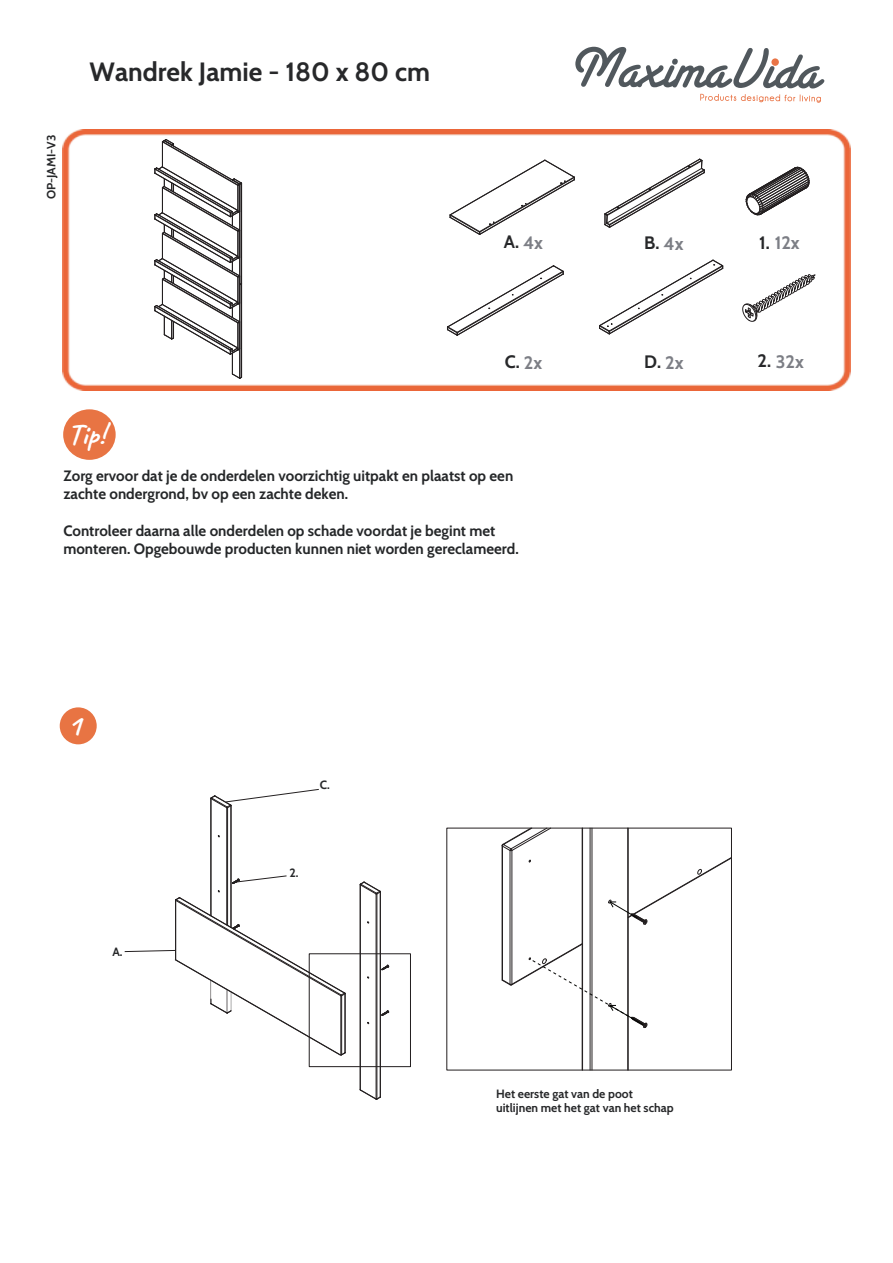
<style>
.page{position:relative;width:893px;height:1263px;background:#fff}
.page>*{position:absolute;margin:0;border:0;box-sizing:border-box;transform-origin:0 0}
.t1{font:30px "Caveat";color:#fff}
.t2{font:700 30px "Caveat";color:#fff}
.t3{font:700 26.4px "Cabin";color:#27282a}
.t4{font:700 18px "Cabin";color:#7c7e85}
.t5{font:700 15px/18px "Cabin";color:#252729}
.t6{font:700 12px/14.4px "Cabin";color:#27282a}
.t7{font:700 12px "Cabin";color:#27282a}
.s1{color:#27282a}
.s2{font-style:inherit}
</style>
<div class="page">
<svg style="left:575px;top:47px;width:249px;height:41px"></svg>
<svg style="left:700px;top:94px;width:121px;height:9px"></svg>
<div style="left:771px;top:58px;width:8px;height:8px;background:#e97446;border-radius:50%"></div>
<div style="left:63px;top:409px;width:53px;height:51px;background:#e87443;border-radius:50%"></div>
<div style="left:60px;top:707px;width:37px;height:37px;background:#e87443;border-radius:50%"></div>
<hr style="left:226px;top:808px;width:1px;height:117px;background:#231f20">
<hr style="left:227px;top:808px;width:1px;height:117px;background:#231f20">
<hr style="left:231px;top:805px;width:1px;height:122px;background:#231f20">
<hr style="left:211px;top:798px;width:1px;height:118px;background:#231f20">
<hr style="left:376px;top:894px;width:1px;height:205px;background:#231f20">
<hr style="left:377px;top:894px;width:1px;height:205px;background:#231f20">
<hr style="left:380px;top:892px;width:1px;height:205px;background:#231f20">
<svg style="left:360px;top:881px;width:21px;height:13px"></svg>
<hr style="left:360px;top:884px;width:1px;height:205px;background:#231f20">
<svg style="left:360px;top:1089px;width:21px;height:11px"></svg>
<svg style="left:381px;top:1010px;width:8px;height:6px"></svg>
<svg style="left:381px;top:965px;width:8px;height:5px"></svg>
<hr style="left:627px;top:828px;width:1px;height:242px;background:#231f20">
<hr style="left:590px;top:828px;width:1px;height:242px;background:#231f20">
<hr style="left:592px;top:828px;width:1px;height:242px;background:#231f20">
<hr style="left:628px;top:828px;width:1px;height:242px;background:#231f20">
<hr style="left:582px;top:828px;width:1px;height:242px;background:#231f20">
<div style="left:309px;top:953px;width:102px;height:114px;border:1px solid #231f20"></div>
<svg style="left:232px;top:875px;width:55px;height:9px"></svg>
<svg style="left:210px;top:789px;width:109px;height:19px"></svg>
<svg style="left:501px;top:827px;width:231px;height:201px"></svg>
<svg style="left:124px;top:890px;width:222px;height:166px"></svg>
<img style="left:63px;top:130px;width:787px;height:261px">
<p class="t6" style="left:43px;top:199px;width:66px;rotate:-90deg">OP-JAMI-V3</p>
<h2 class="t3" style="left:90px;top:50px;width:342px">Wandrek Jamie - 180 x 80 cm</h2>
<p class="t4" style="left:504px;top:229px;width:41px"><span class="s1">A</span><span class="s1">.</span> 4x</p>
<p class="t4" style="left:644px;top:229px;width:41px"><span class="s1">B</span><span class="s1">.</span> 4x</p>
<p class="t4" style="left:759px;top:229px;width:42px"><span class="s1">1.</span> 12x</p>
<p class="t4" style="left:505px;top:349px;width:39px"><span class="s1">C</span><span class="s1">.</span> 2x</p>
<p class="t4" style="left:644px;top:348px;width:41px"><span class="s1">D</span><span class="s1">.</span> 2x</p>
<p class="t4" style="left:758px;top:347px;width:48px"><span class="s1">2.</span> 32x</p>
<h1 class="t1" style="left:68px;top:415px;width:39px">Tip!</h1>
<p class="t5" style="left:64px;top:468px;width:451px">Zorg ervoor dat je de onderdelen voorzichtig uitpakt en plaatst op een zachte ondergrond, bv op een zachte deken.</p>
<p class="t5" style="left:63px;top:523px;width:457px">Controleer <span class="s2">daarna</span> alle onderdelen op schade voordat je begint met monteren. Opgebouwde producten kunnen niet worden gereclameerd.</p>
<h1 class="t2" style="left:68px;top:707px;width:15px">1</h1>
<p class="t7" style="left:112px;top:943px;width:12px">A<span class="s2">.</span></p>
<p class="t7" style="left:320px;top:775px;width:11px">C<span class="s2">.</span></p>
<p class="t6" style="left:289px;top:865px;width:11px">2.</p>
<p class="t6" style="left:496px;top:1086px;width:179px">Het eerste gat van de poot uitlijnen met het gat van het schap</p>
</div>
